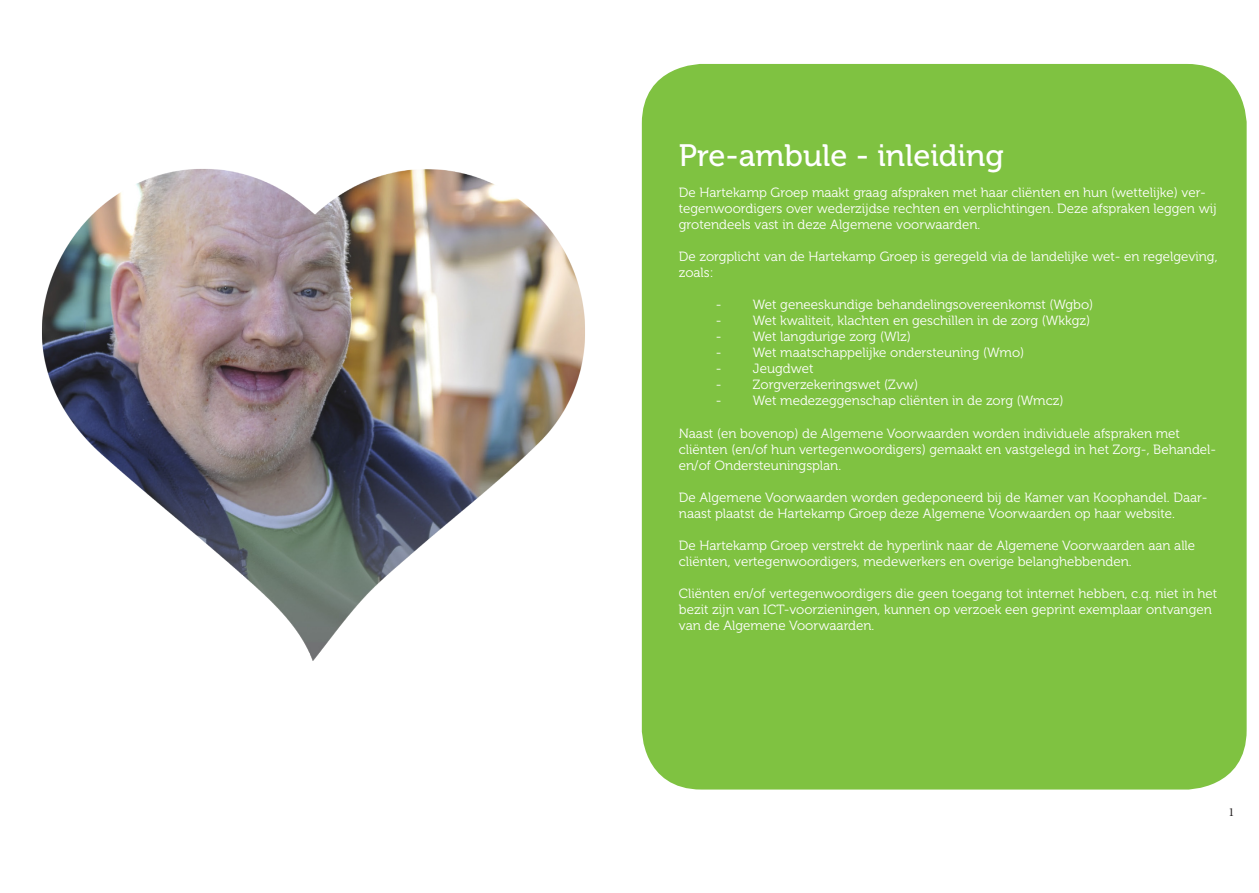
<style>
.page{position:relative;width:1259px;height:893px;background:#fff}
.page>*{position:absolute;margin:0;border:0;box-sizing:border-box;transform-origin:0 0}
.t1{font:30.9px "Museo 500";color:#fff}
.t2{font:13.35px/16px "Museo 300";color:#fff}
.t3{font:12.3px "Minion Pro";color:#231f20}
</style>
<div class="page">
<div style="left:642px;top:64px;width:604px;height:725px;background:#7fc241;border-radius:60px"></div>
<img style="left:42px;top:169px;width:543px;height:492px">
<p class="t1" style="left:679px;top:138px;width:326px">Pre-ambule - inleiding</p>
<p class="t2" style="left:679px;top:185px;width:539px">De Hartekamp Groep maakt graag afspraken met haar cliënten en hun (wettelijke) ver&shy;tegenwoordigers over wederzijdse rechten en verplichtingen. Deze afspraken leggen wij grotendeels vast in deze Algemene voorwaarden.</p>
<p class="t2" style="left:679px;top:249px;width:540px">De zorgplicht van de Hartekamp Groep is geregeld via de landelijke wet- en regelgeving, zoals:</p>
<p class="t2" style="left:716px;top:297px;width:379px">- Wet geneeskundige behandelingsovereenkomst (Wgbo)</p>
<p class="t2" style="left:716px;top:313px;width:376px">- Wet kwaliteit, klachten en geschillen in de zorg (Wkkgz)</p>
<p class="t2" style="left:716px;top:329px;width:196px">- Wet langdurige zorg (Wlz)</p>
<p class="t2" style="left:716px;top:345px;width:310px">- Wet maatschappelijke ondersteuning (Wmo)</p>
<p class="t2" style="left:716px;top:361px;width:99px">- Jeugdwet</p>
<p class="t2" style="left:716px;top:377px;width:204px">- Zorgverzekeringswet (Zvw)</p>
<p class="t2" style="left:716px;top:393px;width:349px">- Wet medezeggenschap cliënten in de zorg (Wmcz)</p>
<p class="t2" style="left:679px;top:425px;width:539px">Naast (en bovenop) de Algemene Voorwaarden worden individuele afspraken met cliënten (en/of hun vertegenwoordigers) gemaakt en vastgelegd in het Zorg-, Behandel&shy;en/of Ondersteuningsplan.</p>
<p class="t2" style="left:679px;top:489px;width:530px">De Algemene Voorwaarden worden gedeponeerd bij de Kamer van Koophandel. Daar&shy;naast plaatst de Hartekamp Groep deze Algemene Voorwaarden op haar website.</p>
<p class="t2" style="left:679px;top:537px;width:518px">De Hartekamp Groep verstrekt de hyperlink naar de Algemene Voorwaarden aan alle cliënten, vertegenwoordigers, medewerkers en overige belanghebbenden.</p>
<p class="t2" style="left:679px;top:586px;width:540px">Cliënten en/of vertegenwoordigers die geen toegang tot internet hebben, c.q. niet in het bezit zijn van ICT-voorzieningen, kunnen op verzoek een geprint exemplaar ontvangen van de Algemene Voorwaarden.</p>
<p class="t3" style="left:1228px;top:804px;width:7px">1</p>
</div>
